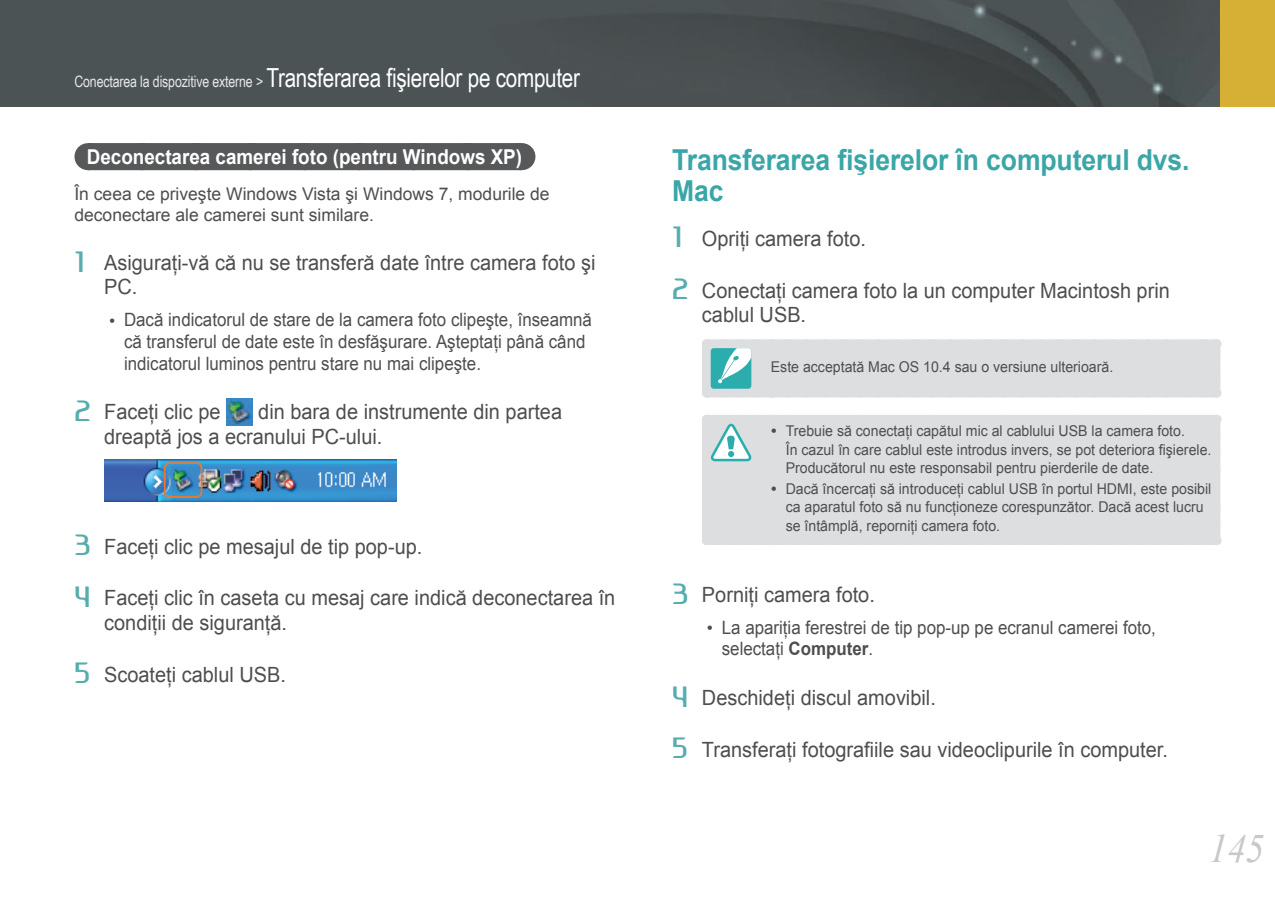
<style>
.page{position:relative;width:1275px;height:903px;background:#fff}
.page>*{position:absolute;margin:0;border:0;box-sizing:border-box;transform-origin:0 0}
.t1{font:italic 40.25px "Times New Roman";color:#c6c8ca;scale:.95 1}
.t2{font:700 28.88px/31.5px "Arial";letter-spacing:-.005em;color:#3ba6a7;scale:.92 1}
.t3{font:26.25px "Arial Narrow";letter-spacing:-.01em;color:#fff;scale:.96 1}
.t4{font:21px/24.5px "Arial";color:#4d4e4f;scale:.95 1}
.t5{font:700 20.47px "Arial";color:#fff;scale:.92 1}
.t6{font:18.38px/21.9px "Arial";color:#4d4e4f;scale:.92 1}
.t7{font:17.5px/21px "Arial";color:#4d4e4f}
.t8{font:14.88px/18.4px "Arial";color:#4d4e4f;scale:.95 1}
.s1{font-size:15.75px;color:#e6e7e9}
.s2{font-family:"Ageonebold";font-size:26.25px;color:#57adae}
.s3{font-size:17.5px}
.s4{font-weight:700}
</style>
<div class="page">
<img style="left:0;top:0;width:1220px;height:107px">
<div style="left:1220px;top:0;width:55px;height:107px;background:#d6b035"></div>
<div style="left:88px;top:143px;width:433px;height:27px;background:#56585a"></div>
<svg style="left:147px;top:143px;width:347px;height:1px"></svg>
<svg style="left:521px;top:143px;width:1px;height:27px"></svg>
<img style="left:226px;top:398px;width:27px;height:27px">
<img style="left:104px;top:460px;width:293px;height:42px">
<div style="left:164px;top:462px;width:38px;height:36px;border:2px solid #ee792d;border-radius:5px"></div>
<svg style="left:702px;top:339px;width:518px;height:58px;background:#d7dcdd"></svg>
<div style="left:711px;top:424px;width:501px;height:112px;background:#dddedf"></div>
<div style="left:706px;top:415px;width:65px;height:9px;background:#dddedf"></div>
<div style="left:702px;top:419px;width:9px;height:122px;background:#dddedf"></div>
<div style="left:771px;top:415px;width:445px;height:9px;background:#dddedf"></div>
<div style="left:1212px;top:419px;width:8px;height:122px;background:#dddedf"></div>
<div style="left:706px;top:536px;width:65px;height:9px;background:#dddedf"></div>
<div style="left:771px;top:536px;width:445px;height:9px;background:#dddedf"></div>
<div style="left:789px;top:415px;width:431px;height:108px;background:#dddedf"></div>
<svg style="left:702px;top:415px;width:61px;height:108px"></svg>
<p class="t3" style="left:74px;top:62px;width:528px"><span class="s1">Conectarea la dispozitive externe &gt;</span> Transferarea fişierelor pe computer</p>
<p class="t5" style="left:87px;top:145px;width:475px">Deconectarea camerei foto (pentru Windows XP)</p>
<p class="t7" style="left:74px;top:183px;width:477px">În ceea ce priveşte Windows Vista şi Windows 7, modurile de deconectare ale camerei sunt similare.</p>
<p class="t4" style="left:104px;top:250px;width:519px;text-indent:-30px"><span class="s2">1</span> Asiguraţi-vă că nu se transferă date între camera foto şi<br>PC.</p>
<p class="t6" style="left:124px;top:309px;width:510px;text-indent:-15px"><span class="s3">•</span> Dacă indicatorul de stare de la camera foto clipeşte, înseamnă că transferul de date este în desfăşurare. Aşteptaţi până când indicatorul luminos pentru stare nu mai clipeşte.</p>
<p class="t4" style="left:74px;top:400px;width:155px"><span class="s2">2</span> Faceţi clic pe</p>
<p class="t4" style="left:104px;top:400px;width:484px;text-indent:154px">din bara de instrumente din partea dreaptă jos a ecranului PC-ului.</p>
<p class="t4" style="left:74px;top:534px;width:368px"><span class="s2">3</span> Faceţi clic pe mesajul de tip pop-up.</p>
<p class="t4" style="left:104px;top:586px;width:540px;text-indent:-30px"><span class="s2">4</span> Faceţi clic în caseta cu mesaj care indică deconectarea în condiţii de siguranţă.</p>
<p class="t4" style="left:74px;top:662px;width:224px"><span class="s2">5</span> Scoateţi cablul USB.</p>
<h2 class="t2" style="left:672px;top:144px;width:564px">Transferarea fişierelor în computerul dvs.<br>Mac</h2>
<p class="t4" style="left:672px;top:226px;width:206px"><span class="s2">1</span> Opriţi camera foto.</p>
<p class="t4" style="left:702px;top:278px;width:494px;text-indent:-30px"><span class="s2">2</span> Conectaţi camera foto la un computer Macintosh prin cablul USB.</p>
<p class="t8" style="left:771px;top:358px;width:362px">Este acceptată Mac OS 10.4 sau o versiune ulterioară.</p>
<p class="t8" style="left:786px;top:422px;width:450px;text-indent:-15px"><span class="s3">•</span> Trebuie să conectaţi capătul mic al cablului USB la camera foto.<br>În cazul în care cablul este introdus invers, se pot deteriora fişierele.<br>Producătorul nu este responsabil pentru pierderile de date.</p>
<p class="t8" style="left:786px;top:480px;width:450px;text-indent:-15px"><span class="s3">•</span> Dacă încercaţi să introduceţi cablul USB în portul HDMI, este posibil ca aparatul foto să nu funcţioneze corespunzător. Dacă acest lucru se întâmplă, reporniţi camera foto.</p>
<p class="t4" style="left:672px;top:582px;width:215px"><span class="s2">3</span> Porniţi camera foto.</p>
<p class="t6" style="left:722px;top:616px;width:473px;text-indent:-15px"><span class="s3">•</span> La apariţia ferestrei de tip pop-up pe ecranul camerei foto, selectaţi <span class="s4">Computer</span>.</p>
<p class="t4" style="left:672px;top:685px;width:279px"><span class="s2">4</span> Deschideţi discul amovibil.</p>
<p class="t4" style="left:672px;top:737px;width:523px"><span class="s2">5</span> Transferaţi fotografiile sau videoclipurile în computer.</p>
<h1 class="t1" style="left:1209px;top:826px;width:60px">145</h1>
</div>
